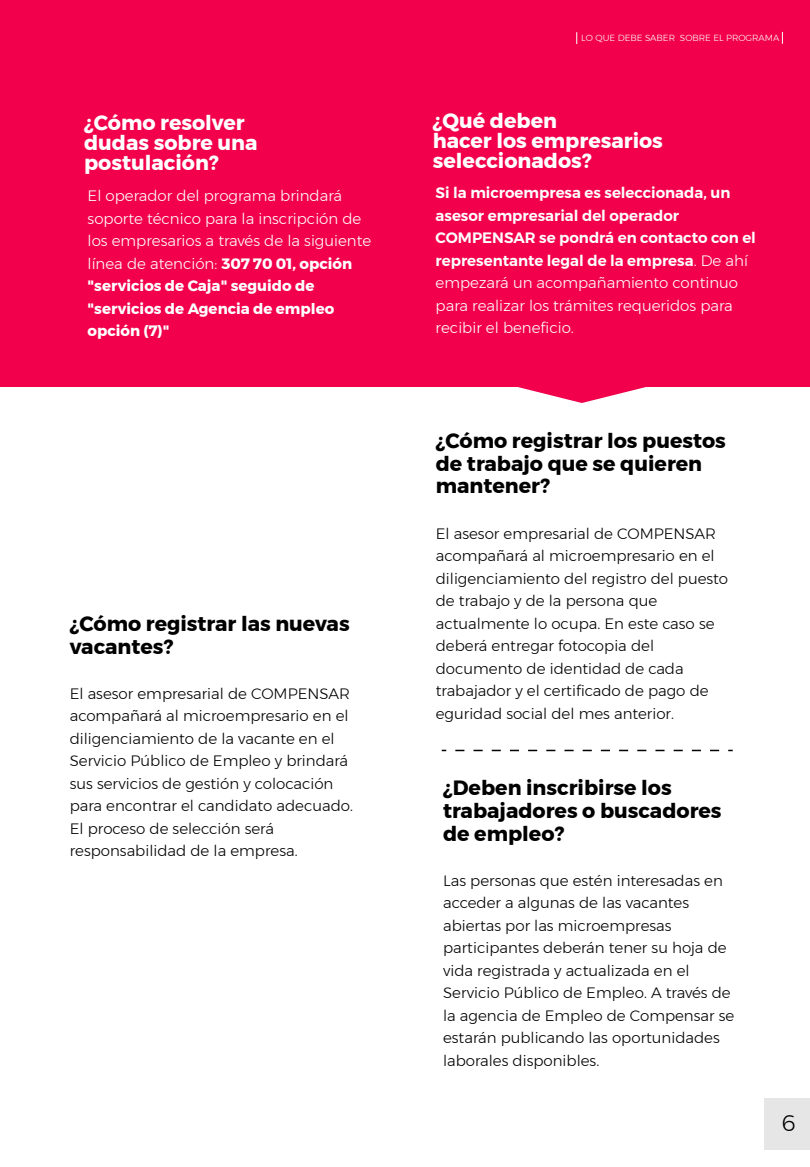
<style>
.page{position:relative;width:810px;height:1167px;background:#fff}
.page>*{position:absolute;margin:0;border:0;box-sizing:border-box;transform-origin:0 0}
.t1{font:300 22.5px "Montserrat";color:#000}
.t2{font:700 20.62px/22.5px "Montserrat";color:#000}
.t3{font:700 20.62px/20.2px "Montserrat";color:#fff}
.t4{font:300 15px/22.5px "Montserrat";color:#000}
.t5{font:600 15px/22.5px "Montserrat";color:#fff}
.t6{font:300 15px/22.5px "Montserrat";color:#fff}
.t7{font:300 8.85px "Montserrat";color:#fff}
.s1{font-weight:700}
.s2{font-weight:300}
</style>
<div class="page">
<div style="left:0;top:1px;width:810px;height:386px;background:#f2004b"></div>
<svg style="left:518px;top:387px;width:128px;height:16px"></svg>
<svg style="left:455px;top:749px;width:278px;height:2px"></svg>
<svg style="left:576px;top:32px;width:1px;height:12px"></svg>
<svg style="left:782px;top:32px;width:1px;height:12px"></svg>
<div style="left:764px;top:1098px;width:46px;height:51px;background:#e6e6e6"></div>
<p class="t7" style="left:581px;top:31px;width:200px">LO QUE DEBE SABER SOBRE EL PROGRAMA</p>
<h2 class="t3" style="left:84px;top:112px;width:175px">¿Cómo resolver dudas sobre una postulación?</h2>
<h2 class="t3" style="left:433px;top:110px;width:232px">¿Qué deben<br>hacer los empresarios seleccionados?</h2>
<p class="t6" style="left:88px;top:184px;width:285px">El operador del programa brindará soporte técnico para la inscripción de los empresarios a través de la siguiente línea de atención: <span class="s1">307 70 01, opción "servicios de Caja" seguido de "servicios de Agencia de empleo opción (7)"</span></p>
<p class="t5" style="left:436px;top:181px;width:322px">Si la microempresa es seleccionada, un asesor empresarial del operador COMPENSAR se pondrá en contacto con el representante legal de la empresa<span class="s2">. De ahí empezará un acompañamiento continuo para realizar los trámites requeridos para recibir el beneficio.</span></p>
<h2 class="t2" style="left:70px;top:612px;width:281px">¿Cómo registrar las nuevas vacantes?</h2>
<p class="t4" style="left:70px;top:682px;width:285px">El asesor empresarial de COMPENSAR acompañará al microempresario en el diligenciamiento de la vacante en el Servicio Público de Empleo y brindará sus servicios de gestión y colocación para encontrar el candidato adecuado.<br>El proceso de selección será responsabilidad de la empresa.</p>
<h2 class="t2" style="left:436px;top:430px;width:292px">¿Cómo registrar los puestos de trabajo que se quieren mantener?</h2>
<p class="t4" style="left:436px;top:521px;width:294px">El asesor empresarial de COMPENSAR acompañará al microempresario en el diligenciamiento del registro del puesto de trabajo y de la persona que actualmente lo ocupa. En este caso se deberá entregar fotocopia del documento de identidad de cada trabajador y el certificado de pago de eguridad social del mes anterior.</p>
<h2 class="t2" style="left:443px;top:776px;width:280px">¿Deben inscribirse los trabajadores o buscadores de empleo?</h2>
<p class="t4" style="left:443px;top:868px;width:293px">Las personas que estén interesadas en acceder a algunas de las vacantes abiertas por las microempresas participantes deberán tener su hoja de vida registrada y actualizada en el Servicio Público de Empleo. A través de la agencia de Empleo de Compensar se estarán publicando las oportunidades laborales disponibles.</p>
<h1 class="t1" style="left:781px;top:1105px;width:16px">6</h1>
</div>
